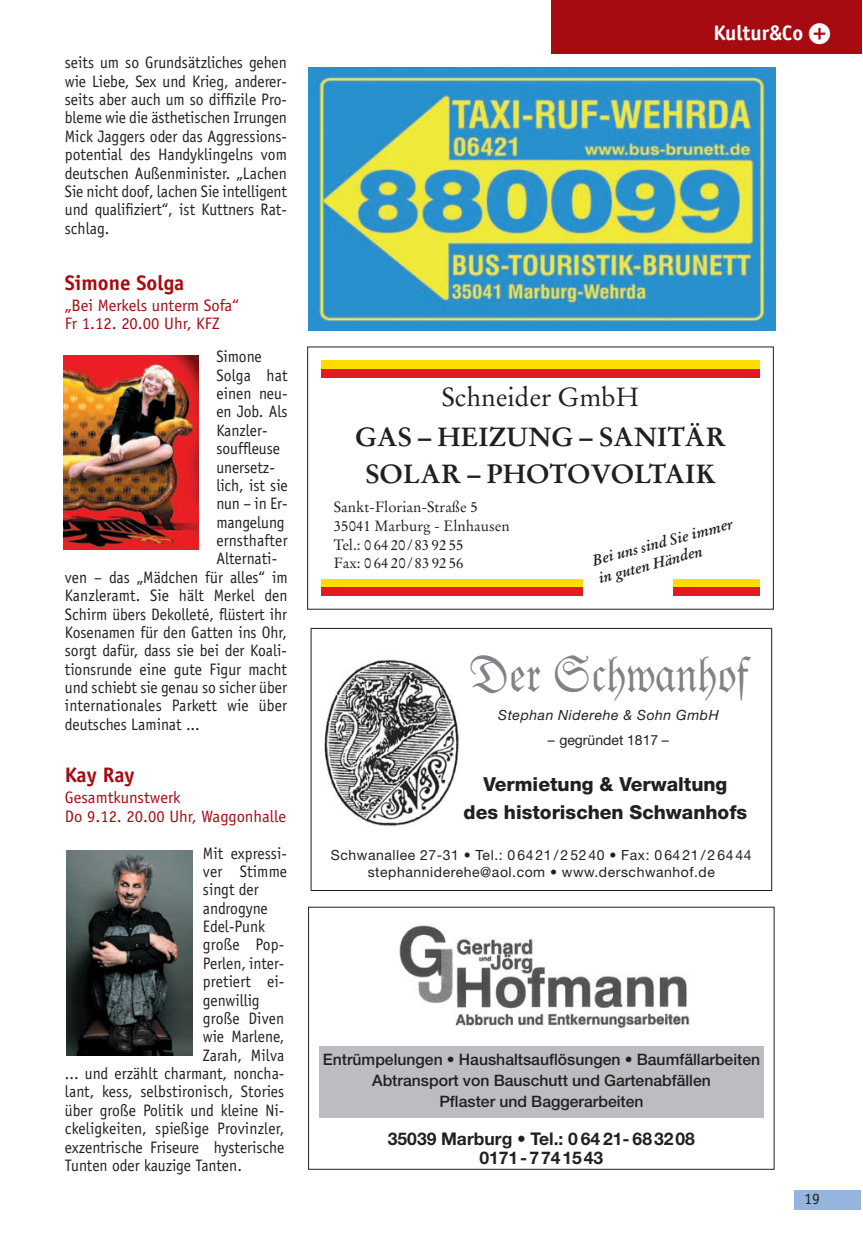
<style>
.page{position:relative;width:863px;height:1234px;background:#fff}
.page>*{position:absolute;margin:0;border:0;box-sizing:border-box;transform-origin:0 0}
.t1{font:49px "Fraktur BT";color:#808285}
.t2{font:700 26.25px/39.9px "Stempel Garamond";color:#231f20;text-align:center}
.t3{font:700 21px "Officina Sans";color:#a70b12}
.t4{font:700 21px "Officina Sans";color:#fff}
.t5{font:800 19.25px/28px "Helvetica Neue";color:#231f20;text-align:center}
.t6{font:700 17.5px/19.2px "Helvetica Neue";color:#231f20;text-align:center}
.t7{font:16.62px/18.4px "Officina Sans";color:#231f20;text-align:justify;scale:.94 1}
.t8{font:16.62px/18.4px "Officina Sans";color:#a70b12}
.t9{font:500 15.75px/21px "Helvetica Neue";color:#231f20;text-align:center}
.t10{font:15.75px "Officina Sans";color:#231f20}
.t11{font:14.88px/18.7px "Stempel Garamond";color:#231f20}
.t12{font:italic 700 14.88px/18.7px "Stempel Garamond";color:#231f20}
.t13{font:14px/16.8px "Helvetica Neue";letter-spacing:.04em;color:#231f20;text-align:center}
.t14{font:italic 14px "Helvetica Neue";letter-spacing:.04em;color:#231f20}
.t15{font:14px "Helvetica Neue";color:#231f20}
.s1{font-family:"Zeal";font-weight:400}
.s2{font-weight:400}
</style>
<div class="page">
<div style="left:794px;top:1189px;width:67px;height:20px;background:#95b5de"></div>
<img style="left:64px;top:355px;width:135px;height:195px">
<img style="left:66px;top:850px;width:126px;height:205px">
<img style="left:309px;top:67px;width:466px;height:263px">
<div style="left:307px;top:579px;width:467px;height:8px;background:#ffdc01"></div>
<div style="left:307px;top:587px;width:467px;height:8px;background:#e21a21"></div>
<div style="left:307px;top:361px;width:467px;height:8px;background:#ffdc01"></div>
<div style="left:307px;top:369px;width:467px;height:8px;background:#e21a21"></div>
<div style="left:583px;top:571px;width:90px;height:24px;background:#fff"></div>
<div style="left:307px;top:347px;width:14px;height:262px;background:#fff"></div>
<div style="left:760px;top:347px;width:14px;height:262px;background:#fff"></div>
<div style="left:311px;top:628px;width:461px;height:263px;border:1px solid #231f20"></div>
<img style="left:324px;top:659px;width:135px;height:168px">
<img style="left:399px;top:925px;width:291px;height:104px">
<div style="left:319px;top:1045px;width:445px;height:72px;background:#bcbdc0"></div>
<div style="left:551px;top:0;width:310px;height:53px;background:#a70b12"></div>
<p class="t7" style="left:65px;top:55px;width:238px">seits um so Grundsätzliches gehen wie Liebe, Sex und Krieg, anderer&shy;seits aber auch um so diffizile Pro&shy;bleme wie die ästhetischen Irrungen Mick Jaggers oder das Aggressions&shy;potential des Handyklingelns vom deutschen Außenminister. „Lachen Sie nicht doof, lachen Sie intelligent und qualifiziert“, ist Kuttners Rat&shy;schlag.</p>
<p class="t3" style="left:65px;top:274px;width:121px">Simone Solga</p>
<p class="t8" style="left:65px;top:297px;width:176px">„Bei Merkels unterm Sofa“<br>Fr 1.12. 20.00 Uhr, KFZ</p>
<p class="t7" style="left:216px;top:349px;width:50px">Simone</p>
<p class="t7" style="left:216px;top:367px;width:77px">Solga hat</p>
<p class="t7" style="left:216px;top:386px;width:77px">einen neu-</p>
<p class="t7" style="left:216px;top:404px;width:77px">en Job. Als</p>
<p class="t7" style="left:216px;top:422px;width:56px">Kanzler-</p>
<p class="t7" style="left:216px;top:441px;width:69px">souffleuse</p>
<p class="t7" style="left:216px;top:459px;width:64px">unersetz-</p>
<p class="t7" style="left:216px;top:477px;width:77px">lich, ist sie</p>
<p class="t7" style="left:216px;top:496px;width:77px">nun – in Er-</p>
<p class="t7" style="left:216px;top:514px;width:74px">mangelung</p>
<p class="t7" style="left:216px;top:533px;width:77px">ernsthafter</p>
<p class="t7" style="left:216px;top:551px;width:66px">Alternati-</p>
<p class="t7" style="left:65px;top:569px;width:238px">ven – das „Mädchen für alles“ im</p>
<p class="t7" style="left:65px;top:588px;width:238px">Kanzleramt. Sie hält Merkel den</p>
<p class="t7" style="left:65px;top:606px;width:238px">Schirm übers Dekolleté, flüstert ihr</p>
<p class="t7" style="left:65px;top:624px;width:238px">Kosenamen für den Gatten ins Ohr,</p>
<p class="t7" style="left:65px;top:643px;width:238px">sorgt dafür, dass sie bei der Koali-</p>
<p class="t7" style="left:65px;top:661px;width:238px">tionsrunde eine gute Figur macht</p>
<p class="t7" style="left:65px;top:680px;width:238px">und schiebt sie genau so sicher über</p>
<p class="t7" style="left:65px;top:698px;width:238px">internationales Parkett wie über</p>
<p class="t7" style="left:65px;top:716px;width:145px">deutsches Laminat ...</p>
<p class="t3" style="left:65px;top:767px;width:71px">Kay Ray</p>
<p class="t8" style="left:65px;top:790px;width:223px">Gesamtkunstwerk<br>Do 9.12. 20.00 Uhr, Waggonhalle</p>
<p class="t7" style="left:203px;top:845px;width:91px">Mit expressi-</p>
<p class="t7" style="left:203px;top:863px;width:91px">ver Stimme</p>
<p class="t7" style="left:203px;top:882px;width:61px">singt der</p>
<p class="t7" style="left:203px;top:900px;width:70px">androgyne</p>
<p class="t7" style="left:203px;top:918px;width:68px">Edel-Punk</p>
<p class="t7" style="left:203px;top:937px;width:88px">große Pop-</p>
<p class="t7" style="left:203px;top:955px;width:88px">Perlen, inter-</p>
<p class="t7" style="left:203px;top:974px;width:88px">pretiert ei-</p>
<p class="t7" style="left:203px;top:992px;width:62px">genwillig</p>
<p class="t7" style="left:203px;top:1010px;width:88px">große Diven</p>
<p class="t7" style="left:203px;top:1029px;width:88px">wie Marlene,</p>
<p class="t7" style="left:203px;top:1047px;width:88px">Zarah, Milva</p>
<p class="t7" style="left:65px;top:1065px;width:235px">... und erzählt charmant, noncha-</p>
<p class="t7" style="left:65px;top:1084px;width:235px">lant, kess, selbstironisch, Stories</p>
<p class="t7" style="left:65px;top:1102px;width:235px">über große Politik und kleine Ni-</p>
<p class="t7" style="left:65px;top:1121px;width:235px">ckeligkeiten, spießige Provinzler,</p>
<p class="t7" style="left:65px;top:1139px;width:235px">exzentrische Friseure hysterische</p>
<p class="t7" style="left:65px;top:1157px;width:190px">Tunten oder kauzige Tanten.</p>
<p class="t4" style="left:713px;top:25px;width:118px">Kultur&amp;Co <span class="s1">❸</span></p>
<p class="t2" style="left:355px;top:379px;width:372px"><span class="s2">Schneider GmbH<br></span>GAS – HEIZUNG – SANITÄR</p>
<p class="t2" style="left:365px;top:456px;width:352px">SOLAR – PHOTOVOLTAIK</p>
<p class="t11" style="left:334px;top:499px;width:177px">Sankt-Florian-Straße 5<br>35041 Marburg - Elnhausen<br>Tel.: 0 64 20/83 92 55<br>Fax: 0 64 20/83 92 56</p>
<p class="t12" style="left:590px;top:553px;width:146px;rotate:-15deg">Bei uns sind Sie immer in guten Händen</p>
<p class="t1" style="left:469px;top:657px;width:280px">Der Schwanhof</p>
<p class="t14" style="left:498px;top:710px;width:222px">Stephan Niderehe &amp; Sohn GmbH</p>
<p class="t15" style="left:548px;top:735px;width:123px">– gegründet 1817 –</p>
<p class="t5" style="left:463px;top:772px;width:285px">Vermietung &amp; Verwaltung<br>des historischen Schwanhofs</p>
<p class="t13" style="left:331px;top:848px;width:422px">Schwanallee 27-31 • Tel.: 0 64 21 / 2 52 40 • Fax: 0 64 21 / 2 64 44 stephanniderehe@aol.com • www.derschwanhof.de</p>
<p class="t9" style="left:323px;top:1050px;width:439px">Entrümpelungen • Haushaltsauflösungen • Baumfällarbeiten<br>Abtransport von Bauschutt und Gartenabfällen<br>Pflaster und Baggerarbeiten</p>
<p class="t6" style="left:388px;top:1131px;width:308px">35039 Marburg • Tel.: 0 64 21- 683208<br>0171-7741543</p>
<p class="t10" style="left:804px;top:1192px;width:17px">19</p>
</div>
